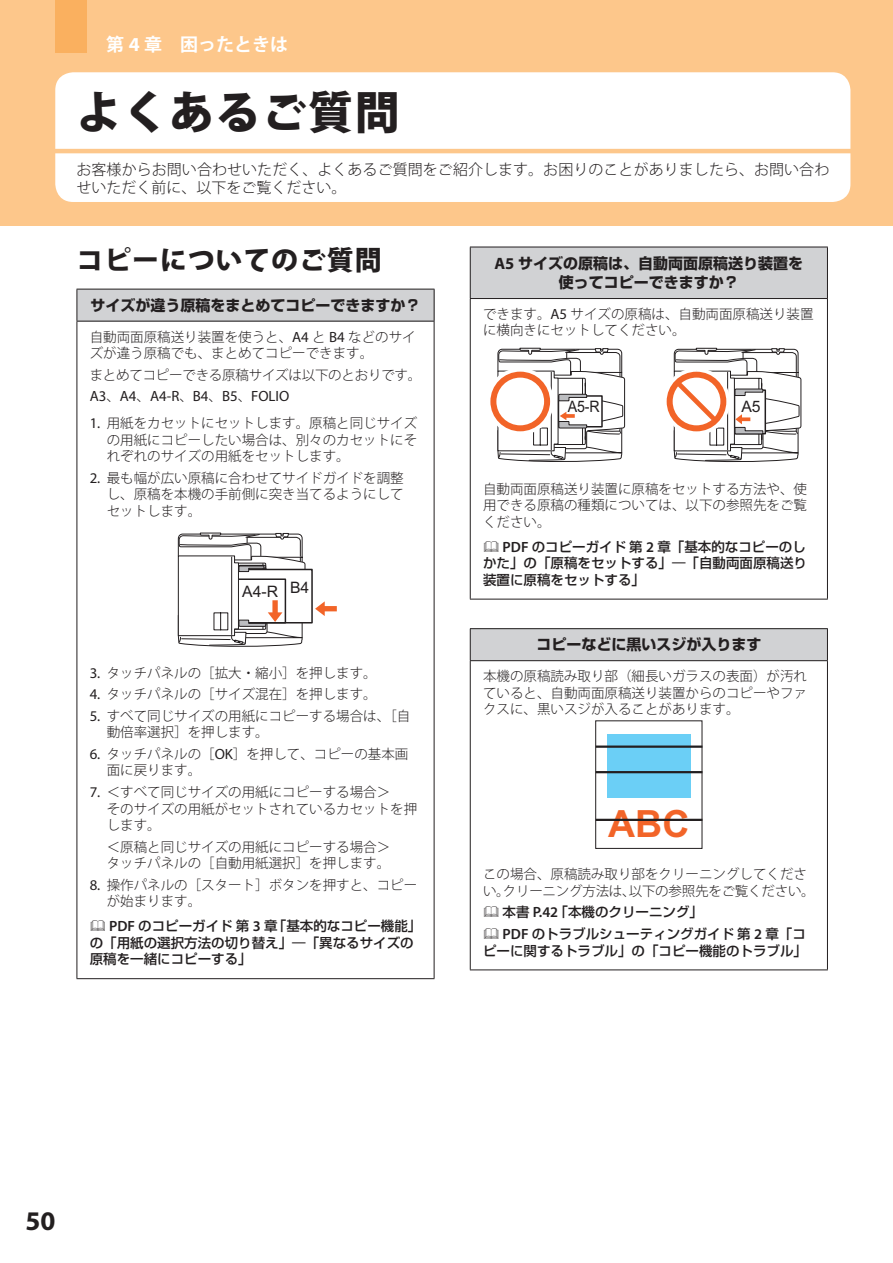
<style>
.page{position:relative;width:893px;height:1263px;background:#fff}
.page>*{position:absolute;margin:0;border:0;box-sizing:border-box;transform-origin:0 0}
._01_L1{font:800 45px "Koz Go Pro";letter-spacing:.03em;color:#231f20}
.t1{font:700 37.5px "Arial";color:#f26428}
._01_L2{font:800 27px "Koz Go Pro";letter-spacing:.03em;color:#231f20}
.t2{font:700 27px "Myriad Pro";color:#231f20}
.t3{font:700 18px "Koz Go Pro";color:#fff}
.t4{font:15.75px "Arial";color:#231f20}
.t5{font:15.75px "Arial";color:#231f20;scale:.9 1}
._13_Q_A_table_title{font:700 15px/19.5px "Shin Go Pro";color:#231f20;text-align:center}
._02_lead{font:300 15px/18px "Koz Go Pro";letter-spacing:.005em;color:#231f20}
._13_Q_A_table_body{font:14.85px "Myriad Pro";color:#231f20}
._13_Q_A_table_body_t{font:300 13.5px/16.5px "Koz Go Pro";color:#231f20}
._13_Q_A_table_body-2{font:300 13.5px/16.5px "Koz Go Pro";color:#231f20}
._13_Q_A_table_body-3{font:500 13.5px/16.5px "Shin Go Pro";color:#231f20}
._13_Q_A_table_body-4{font:300 13.5px "Koz Go Pro";letter-spacing:-.02em;color:#231f20}
.s1{font-family:"Myriad Pro";font-size:19.8px}
.s2{font-family:"Myriad Pro";font-weight:400;font-size:14.85px}
.s3{font-family:"Koz Go Pro";font-weight:300;font-size:13.5px}
.s4{font-family:"Myriad Pro";font-weight:600;font-size:14.85px}
.s5{font-family:"Myriad Pro";font-size:16.5px}
</style>
<div class="page">
<div style="left:0;top:0;width:893px;height:225px;background:#fdc78b"></div>
<div style="left:55px;top:72px;width:795px;height:130px;background:#fff;border-radius:18px"></div>
<div style="left:55px;top:0;width:32px;height:53px;background:#fab05f"></div>
<hr style="left:47px;top:149px;width:808px;height:4px;background:#fdc78b">
<div style="left:77px;top:289px;width:357px;height:32px;background:#d1d2d4"></div>
<hr style="left:77px;top:289px;width:357px;height:1px;background:#231f20">
<hr style="left:77px;top:289px;width:1px;height:32px;background:#231f20">
<hr style="left:434px;top:289px;width:1px;height:32px;background:#231f20">
<hr style="left:77px;top:321px;width:357px;height:1px;background:#231f20">
<hr style="left:77px;top:321px;width:1px;height:657px;background:#231f20">
<hr style="left:434px;top:321px;width:1px;height:657px;background:#231f20">
<hr style="left:77px;top:978px;width:357px;height:1px;background:#231f20">
<div style="left:236px;top:569px;width:77px;height:54px;background:#fff;border:2px solid #231f20"></div>
<svg style="left:178px;top:533px;width:127px;height:114px"></svg>
<svg style="left:315px;top:601px;width:22px;height:15px"></svg>
<div style="left:470px;top:247px;width:357px;height:51px;background:#d1d2d4"></div>
<hr style="left:470px;top:247px;width:358px;height:1px;background:#231f20">
<hr style="left:470px;top:247px;width:1px;height:51px;background:#231f20">
<hr style="left:827px;top:247px;width:1px;height:51px;background:#231f20">
<hr style="left:470px;top:298px;width:358px;height:1px;background:#231f20">
<hr style="left:470px;top:299px;width:1px;height:300px;background:#231f20">
<hr style="left:827px;top:299px;width:1px;height:300px;background:#231f20">
<hr style="left:470px;top:599px;width:358px;height:1px;background:#231f20">
<svg style="left:666px;top:348px;width:135px;height:114px"></svg>
<svg style="left:490px;top:348px;width:135px;height:114px"></svg>
<div style="left:470px;top:629px;width:357px;height:32px;background:#d1d2d4"></div>
<hr style="left:470px;top:628px;width:358px;height:1px;background:#231f20">
<hr style="left:470px;top:629px;width:1px;height:31px;background:#231f20">
<hr style="left:827px;top:629px;width:1px;height:31px;background:#231f20">
<hr style="left:470px;top:660px;width:358px;height:1px;background:#231f20">
<hr style="left:470px;top:661px;width:1px;height:308px;background:#231f20">
<hr style="left:827px;top:661px;width:1px;height:308px;background:#231f20">
<hr style="left:470px;top:969px;width:358px;height:1px;background:#231f20">
<div style="left:607px;top:734px;width:84px;height:63px;background:#6bcff6"></div>
<div style="left:595px;top:720px;width:107px;height:129px;border:1px solid #231f20"></div>
<hr style="left:596px;top:745px;width:106px;height:3px;background:#231f20">
<hr style="left:596px;top:771px;width:106px;height:2px;background:#231f20">
<hr style="left:596px;top:819px;width:106px;height:2px;background:#231f20">
<h3 class="t3" style="left:106px;top:33px;width:183px">第 <span class="s1">4</span> 章　困ったときは</h3>
<p class="_01_L1" style="left:77px;top:83px;width:325px">よくあるご質問</p>
<p class="_02_lead" style="left:77px;top:160px;width:754px">お客様からお問い合わせいただく、よくあるご質問をご紹介します。お困りのことがありましたら、お問い合わせいただく前に、以下をご覧ください。</p>
<p class="_01_L2" style="left:77px;top:243px;width:307px">コピーについてのご質問</p>
<p class="_13_Q_A_table_title" style="left:90px;top:294px;width:332px">サイズが違う原稿をまとめてコピーできますか？</p>
<p class="_13_Q_A_table_body-2" style="left:90px;top:328px;width:327px">自動両面原稿送り装置を使うと、<span class="s2">A4</span> と <span class="s2">B4</span> などのサイズが違う原稿でも、まとめてコピーできます。</p>
<p class="_13_Q_A_table_body-4" style="left:90px;top:366px;width:333px">まとめてコピーできる原稿サイズは以下のとおりです。</p>
<p class="_13_Q_A_table_body" style="left:90px;top:387px;width:201px">A3<span class="s3">、</span>A4<span class="s3">、</span>A4-R<span class="s3">、</span>B4<span class="s3">、</span>B5<span class="s3">、</span>FOLIO</p>
<p class="_13_Q_A_table_body_t" style="left:107px;top:415px;width:312px;text-align:justify;text-indent:-17px"><span class="s2">1.</span> 用紙をカセットにセットします。原稿と同じサイズの用紙にコピーしたい場合は、別々のカセットにそれぞれのサイズの用紙をセットします。</p>
<p class="_13_Q_A_table_body_t" style="left:107px;top:470px;width:298px;text-align:justify;text-indent:-17px"><span class="s2">2.</span> 最も幅が広い原稿に合わせてサイドガイドを調整し、原稿を本機の手前側に突き当てるようにしてセットします。</p>
<p class="t4" style="left:242px;top:581px;width:69px">A4-R B4</p>
<p class="_13_Q_A_table_body_t" style="left:90px;top:664px;width:289px"><span class="s2">3.</span> タッチパネルの［拡大・縮小］を押します。</p>
<p class="_13_Q_A_table_body_t" style="left:90px;top:686px;width:289px"><span class="s2">4.</span> タッチパネルの［サイズ混在］を押します。</p>
<p class="_13_Q_A_table_body_t" style="left:107px;top:708px;width:305px;text-indent:-17px"><span class="s2">5.</span> すべて同じサイズの用紙にコピーする場合は、［自動倍率選択］を押します。</p>
<p class="_13_Q_A_table_body_t" style="left:107px;top:746px;width:303px;text-indent:-17px"><span class="s2">6.</span> タッチパネルの［<span class="s2">OK</span>］を押して、コピーの基本画面に戻ります。</p>
<p class="_13_Q_A_table_body_t" style="left:90px;top:784px;width:302px"><span class="s2">7.</span> ＜すべて同じサイズの用紙にコピーする場合＞</p>
<p class="_13_Q_A_table_body_t" style="left:107px;top:800px;width:312px">そのサイズの用紙がセットされているカセットを押します。</p>
<p class="_13_Q_A_table_body_t" style="left:107px;top:838px;width:285px">＜原稿と同じサイズの用紙にコピーする場合＞</p>
<p class="_13_Q_A_table_body_t" style="left:107px;top:855px;width:285px">タッチパネルの［自動用紙選択］を押します。</p>
<p class="_13_Q_A_table_body_t" style="left:107px;top:877px;width:312px;text-indent:-17px"><span class="s2">8.</span> 操作パネルの［スタート］ボタンを押すと、コピーが始まります。</p>
<p class="_13_Q_A_table_body-3" style="left:90px;top:916px;width:333px;text-indent:19px"><span class="s4">PDF</span> のコピーガイド第 <span class="s4">3</span> 章「基本的なコピー機能」の「用紙の選択方法の切り替え」―「異なるサイズの原稿を一緒にコピーする」</p>
<p class="_13_Q_A_table_title" style="left:494px;top:252px;width:310px"><span class="s5">A5</span> サイズの原稿は、自動両面原稿送り装置を使ってコピーできますか？</p>
<p class="_13_Q_A_table_body-2" style="left:483px;top:306px;width:332px">できます。<span class="s2">A5</span> サイズの原稿は、自動両面原稿送り装置に横向きにセットしてください。</p>
<p class="t5" style="left:568px;top:396px;width:37px">A5-R</p>
<p class="t4" style="left:741px;top:396px;width:21px">A5</p>
<p class="_13_Q_A_table_body-2" style="left:483px;top:481px;width:325px;text-align:justify">自動両面原稿送り装置に原稿をセットする方法や、使用できる原稿の種類については、以下の参照先をご覧ください。</p>
<p class="_13_Q_A_table_body-3" style="left:483px;top:537px;width:325px;text-align:justify;text-indent:20px"><span class="s4">PDF</span> のコピーガイド第 <span class="s4">2</span> 章「基本的なコピーのしかた」の「原稿をセットする」―「自動両面原稿送り装置に原稿をセットする」</p>
<p class="_13_Q_A_table_title" style="left:536px;top:633px;width:226px">コピーなどに黒いスジが入ります</p>
<p class="_13_Q_A_table_body-2" style="left:483px;top:668px;width:325px;text-align:justify">本機の原稿読み取り部（細長いガラスの表面）が汚れていると、自動両面原稿送り装置からのコピーやファクスに、黒いスジが入ることがあります。</p>
<p class="t1" style="left:608px;top:799px;width:83px">ABC</p>
<p class="_13_Q_A_table_body-2" style="left:483px;top:866px;width:333px">この場合、原稿読み取り部をクリーニングしてください。クリーニング方法は、以下の参照先をご覧ください。</p>
<p class="_13_Q_A_table_body-3" style="left:503px;top:902px;width:202px">本書 <span class="s4">P.42</span> 「本機のクリーニング」</p>
<p class="_13_Q_A_table_body-3" style="left:483px;top:924px;width:325px;text-align:right"><span class="s4">PDF</span> のトラブルシューティングガイド第 <span class="s4">2</span> 章「コ<br>ピーに関するトラブル」の「コピー機能のトラブル」</p>
<h3 class="t2" style="left:26px;top:1203px;width:31px">50</h3>
</div>
